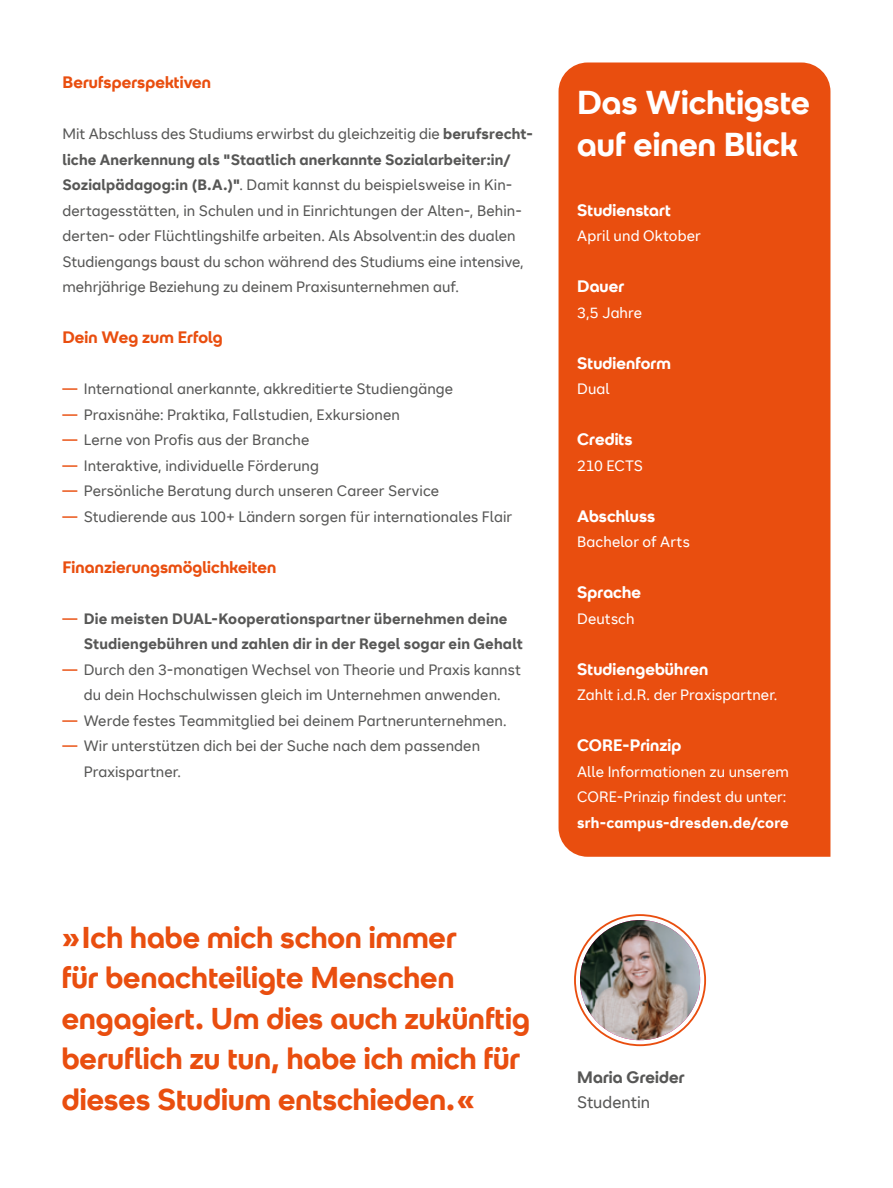
<style>
.page{position:relative;width:893px;height:1188px;background:#fff}
.page>*{position:absolute;margin:0;border:0;box-sizing:border-box;transform-origin:0 0}
.t1{font:700 33px/42px "SRH Headline";color:#fff}
.t2{font:700 30px/40.5px "SRH Headline";color:#e94e0f}
.t3{font:700 16.5px "SRH Headline";letter-spacing:.005em;color:#fff}
.t4{font:700 16.5px "SRH Headline";letter-spacing:.005em;color:#e94e0f}
.t5{font:700 16.5px "SRH Headline";letter-spacing:.005em;color:#575756}
.t6{font:16.5px "SRH Text";color:#575756}
.t7{font:15px/25.5px "SRH Text";letter-spacing:.005em;color:#575756}
.t8{font:15px/25.5px "SRH Text";letter-spacing:.005em;color:#fff}
.t9{font:700 15px/25.5px "SRH Text";letter-spacing:.015em;color:#575756}
.t10{font:700 15px "SRH Text";letter-spacing:.01em;color:#fff}
.s1{font-weight:700}
.s2{color:#e94e0f}
.s3{font-weight:400;color:#e94e0f}
</style>
<div class="page">
<img style="left:580px;top:920px;width:120px;height:120px;border-radius:60px">
<div style="left:558px;top:63px;width:272px;height:794px;background:#e94e0f"></div>
<p class="t4" style="left:63px;top:73px;width:150px">Berufsperspektiven</p>
<p class="t7" style="left:63px;top:121px;width:472px">Mit Abschluss des Studiums erwirbst du gleichzeitig die <span class="s1">berufsrecht&shy;liche Anerkennung als "Staatlich anerkannte Sozialarbeiter:in/ Sozialpädagog:in (B.A.)"</span>. Damit kannst du beispielsweise in Kin&shy;dertagesstätten, in Schulen und in Einrichtungen der Alten-, Behin&shy;derten- oder Flüchtlingshilfe arbeiten. Als Absolvent:in des dualen Studiengangs baust du schon während des Studiums eine intensive, mehrjährige Beziehung zu deinem Praxisunternehmen auf.</p>
<p class="t4" style="left:63px;top:328px;width:162px">Dein Weg zum Erfolg</p>
<p class="t7" style="left:63px;top:376px;width:392px"><span class="s2">—</span> International anerkannte, akkreditierte Studiengänge</p>
<p class="t7" style="left:63px;top:402px;width:339px"><span class="s2">—</span> Praxisnähe: Praktika, Fallstudien, Exkursionen</p>
<p class="t7" style="left:63px;top:427px;width:248px"><span class="s2">—</span> Lerne von Profis aus der Branche</p>
<p class="t7" style="left:63px;top:453px;width:258px"><span class="s2">—</span> Interaktive, individuelle Förderung</p>
<p class="t7" style="left:63px;top:478px;width:378px"><span class="s2">—</span> Persönliche Beratung durch unseren Career Service</p>
<p class="t7" style="left:63px;top:504px;width:451px"><span class="s2">—</span> Studierende aus 100+ Ländern sorgen für internationales Flair</p>
<p class="t4" style="left:63px;top:557px;width:215px">Finanzierungsmöglichkeiten</p>
<p class="t9" style="left:84px;top:606px;width:441px;text-indent:-21px"><span class="s3">—</span> Die meisten DUAL-Kooperationspartner übernehmen deine<br>Studiengebühren und zahlen dir in der Regel sogar ein Gehalt</p>
<p class="t7" style="left:63px;top:657px;width:460px;text-align:center"><span class="s2">—</span> Durch den 3-monatigen Wechsel von Theorie und Praxis kannst du dein Hochschulwissen gleich im Unternehmen anwenden.</p>
<p class="t7" style="left:63px;top:708px;width:446px"><span class="s2">—</span> Werde festes Teammitglied bei deinem Partnerunternehmen.</p>
<p class="t7" style="left:84px;top:733px;width:398px;text-indent:-21px"><span class="s2">—</span> Wir unterstützen dich bei der Suche nach dem passenden<br>Praxispartner.</p>
<h2 class="t2" style="left:62px;top:917px;width:470px">» Ich habe mich schon immer<br>für benachteiligte Menschen engagiert. Um dies auch zukünftig beruflich zu tun, habe ich mich für dieses Studium entschieden. «</h2>
<h1 class="t1" style="left:577px;top:81px;width:234px">Das Wichtigste auf einen Blick</h1>
<p class="t3" style="left:577px;top:200px;width:95px">Studienstart</p>
<p class="t8" style="left:577px;top:223px;width:125px">April und Oktober</p>
<p class="t3" style="left:577px;top:277px;width:49px">Dauer</p>
<p class="t8" style="left:577px;top:300px;width:66px">3,5 Jahre</p>
<p class="t3" style="left:577px;top:353px;width:95px">Studienform</p>
<p class="t8" style="left:577px;top:376px;width:34px">Dual</p>
<p class="t3" style="left:577px;top:430px;width:57px">Credits</p>
<p class="t8" style="left:577px;top:453px;width:67px">210 ECTS</p>
<p class="t3" style="left:577px;top:506px;width:80px">Abschluss</p>
<p class="t8" style="left:577px;top:529px;width:114px">Bachelor of Arts</p>
<p class="t3" style="left:577px;top:583px;width:65px">Sprache</p>
<p class="t8" style="left:577px;top:606px;width:59px">Deutsch</p>
<p class="t3" style="left:577px;top:659px;width:133px">Studiengebühren</p>
<p class="t8" style="left:577px;top:682px;width:202px">Zahlt i.d.R. der Praxispartner.</p>
<p class="t3" style="left:577px;top:736px;width:105px">CORE-Prinzip</p>
<p class="t8" style="left:577px;top:759px;width:213px">Alle Informationen zu unserem<br>CORE-Prinzip findest du unter:</p>
<p class="t10" style="left:577px;top:814px;width:213px">srh-campus-dresden.de/core</p>
<p class="t5" style="left:577px;top:1068px;width:109px">Maria Greider</p>
<p class="t6" style="left:577px;top:1093px;width:74px">Studentin</p>
</div>
